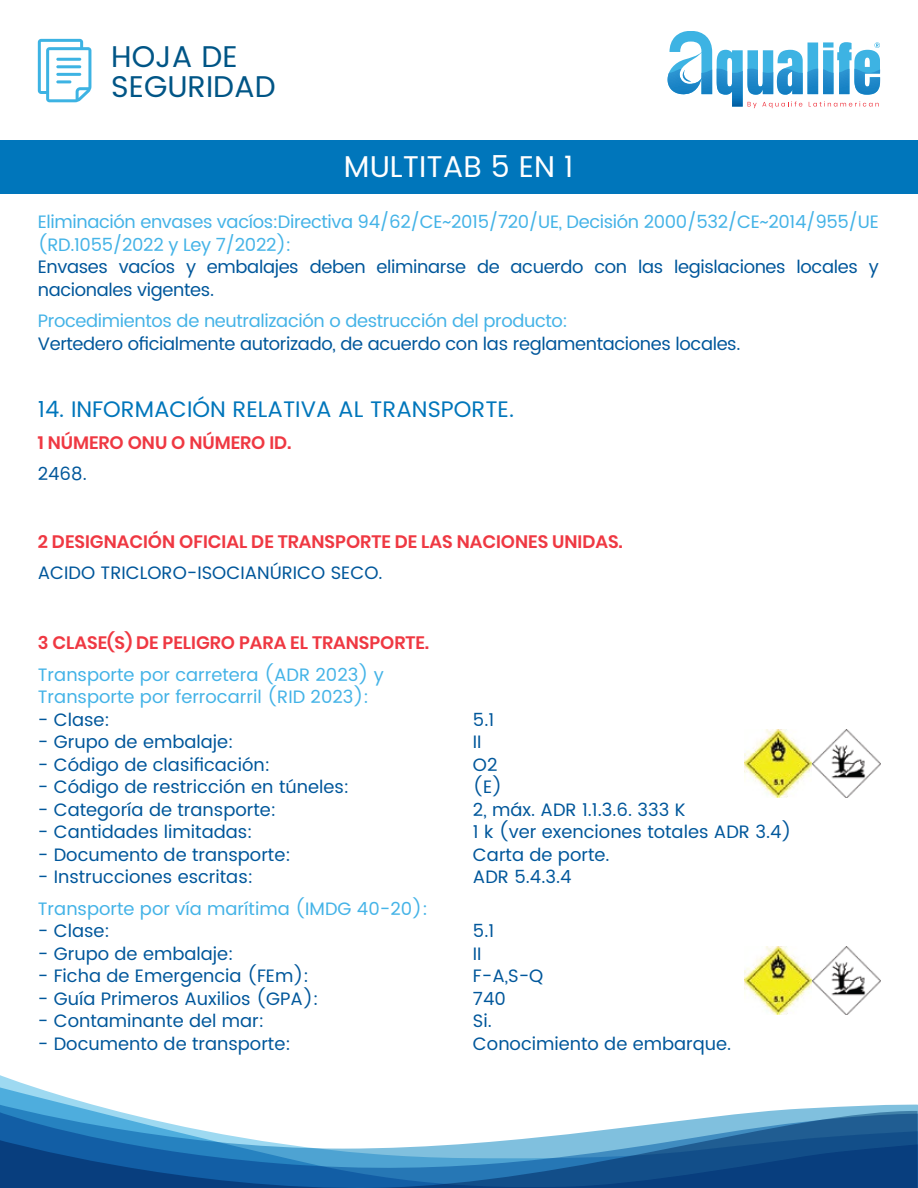
<style>
.page{position:relative;width:918px;height:1188px;background:#fff}
.page>*{position:absolute;margin:0;border:0;box-sizing:border-box;transform-origin:0 0}
.t1{font:30px/30px "Poppins";color:#005586}
.t2{font:30px "Poppins";color:#fff}
.t3{font:22.5px "Poppins";color:#0076bb}
.t4{font:18px/22.5px "Poppins";color:#00579b}
.t5{font:18px/22.5px "Poppins";letter-spacing:-.02em;color:#44b3e7}
.t6{font:18px/22.5px "Poppins";letter-spacing:-.02em;color:#00579b}
.t7{font:600 18px "Poppins";color:#ef3842}
.t8{font:18px/22.5px "Poppins";color:#44b3e7}
</style>
<div class="page">
<div style="left:0;top:140px;width:918px;height:54px;background:#0076bb"></div>
<svg style="left:0;top:1087px;width:918px;height:18px"></svg>
<svg style="left:0;top:1105px;width:918px;height:6px"></svg>
<svg style="left:0;top:1111px;width:918px;height:77px"></svg>
<svg style="left:38px;top:39px;width:53px;height:63px"></svg>
<svg style="left:668px;top:31px;width:212px;height:77px"></svg>
<img style="left:744px;top:730px;width:136px;height:68px">
<img style="left:744px;top:947px;width:136px;height:68px">
<h1 class="t1" style="left:111px;top:42px;width:166px">HOJA DE<br>SEGURIDAD</h1>
<h1 class="t2" style="left:344px;top:145px;width:231px">MULTITAB 5 EN 1</h1>
<p class="t5" style="left:38px;top:211px;width:842px">Eliminación envases vacíos:Directiva 94/62/CE~2015/720/UE, Decisión 2000/532/CE~2014/955/UE (RD.1055/2022 y Ley 7/2022):</p>
<p class="t6" style="left:38px;top:256px;width:842px">Envases vacíos y embalajes deben eliminarse de acuerdo con las legislaciones locales y nacionales vigentes.</p>
<p class="t5" style="left:38px;top:310px;width:532px">Procedimientos de neutralización o destrucción del producto:</p>
<p class="t6" style="left:38px;top:333px;width:704px">Vertedero oficialmente autorizado, de acuerdo con las reglamentaciones locales.</p>
<p class="t3" style="left:38px;top:393px;width:478px">14. INFORMACIÓN RELATIVA AL TRANSPORTE.</p>
<p class="t7" style="left:38px;top:432px;width:255px">1 NÚMERO ONU O NÚMERO ID.</p>
<p class="t4" style="left:38px;top:463px;width:50px">2468.</p>
<p class="t7" style="left:38px;top:531px;width:586px">2 DESIGNACIÓN OFICIAL DE TRANSPORTE DE LAS NACIONES UNIDAS.</p>
<p class="t4" style="left:38px;top:562px;width:346px">ACIDO TRICLORO-ISOCIANÚRICO SECO.</p>
<p class="t7" style="left:38px;top:633px;width:393px">3 CLASE(S) DE PELIGRO PARA EL TRANSPORTE.</p>
<p class="t8" style="left:38px;top:664px;width:348px">Transporte por carretera (ADR 2023) y<br>Transporte por ferrocarril (RID 2023):</p>
<p class="t4" style="left:38px;top:709px;width:74px">- Clase:</p>
<p class="t4" style="left:38px;top:731px;width:197px">- Grupo de embalaje:</p>
<p class="t4" style="left:38px;top:754px;width:234px">- Código de clasificación:</p>
<p class="t4" style="left:38px;top:776px;width:313px">- Código de restricción en túneles:</p>
<p class="t4" style="left:38px;top:799px;width:240px">- Categoría de transporte:</p>
<p class="t4" style="left:38px;top:821px;width:216px">- Cantidades limitadas:</p>
<p class="t4" style="left:38px;top:844px;width:254px">- Documento de transporte:</p>
<p class="t4" style="left:38px;top:866px;width:217px">- Instrucciones escritas:</p>
<p class="t8" style="left:38px;top:898px;width:391px">Transporte por vía marítima (IMDG 40-20):</p>
<p class="t4" style="left:38px;top:920px;width:74px">- Clase:</p>
<p class="t4" style="left:38px;top:943px;width:197px">- Grupo de embalaje:</p>
<p class="t4" style="left:38px;top:965px;width:273px">- Ficha de Emergencia (FEm):</p>
<p class="t4" style="left:38px;top:988px;width:282px">- Guía Primeros Auxilios (GPA):</p>
<p class="t4" style="left:38px;top:1010px;width:228px">- Contaminante del mar:</p>
<p class="t4" style="left:38px;top:1033px;width:254px">- Documento de transporte:</p>
<p class="t4" style="left:473px;top:709px;width:320px">5.1<br>II<br>O2<br>(E)<br>2, máx. ADR 1.1.3.6. 333 K<br>1 k (ver exenciones totales ADR 3.4)<br>Carta de porte.<br>ADR 5.4.3.4</p>
<p class="t4" style="left:473px;top:920px;width:260px">5.1<br>II<br>F-A,S-Q<br>740<br>Si.<br>Conocimiento de embarque.</p>
</div>
